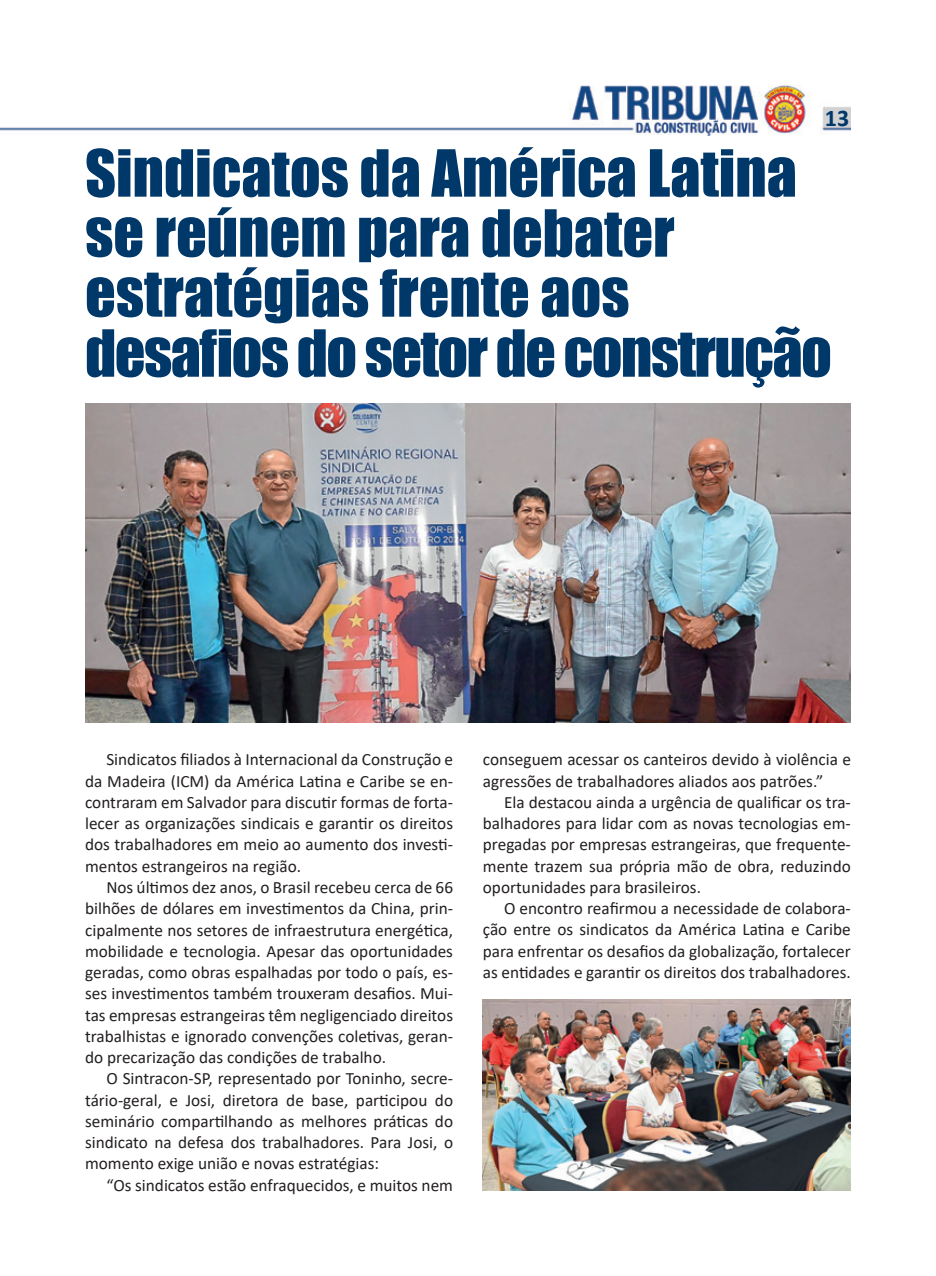
<style>
.page{position:relative;width:936px;height:1276px;background:#fff}
.page>*{position:absolute;margin:0;border:0;box-sizing:border-box;transform-origin:0 0}
.t1{font:60px/60px "Impact";color:#00386a}
.t2{font:700 24px "Calibri";color:#00386a}
.t3{font:17.25px/21.3px "Calibri";color:#231f20;text-align:justify}
</style>
<div class="page">
<img style="left:0;top:85px;width:850px;height:50px">
<img style="left:85px;top:404px;width:765px;height:319px">
<img style="left:483px;top:999px;width:367px;height:191px">
<h2 class="t2" style="left:824px;top:101px;width:26px">13</h2>
<h1 class="t1" style="left:85px;top:142px;width:748px">Sindicatos da América Latina se reúnem para debater estratégias frente aos desafios do setor de construção</h1>
<p class="t3" style="left:85px;top:748px;width:369px;text-indent:21px">Sindicatos filiados à Internacional da Construção e da Madeira (ICM) da América Latina e Caribe se en&shy;contraram em Salvador para discutir formas de forta&shy;lecer as organizações sindicais e garantir os direitos dos trabalhadores em meio ao aumento dos investi&shy;mentos estrangeiros na região.</p>
<p class="t3" style="left:85px;top:876px;width:369px;text-indent:21px">Nos últimos dez anos, o Brasil recebeu cerca de 66 bilhões de dólares em investimentos da China, prin&shy;cipalmente nos setores de infraestrutura energética, mobilidade e tecnologia. Apesar das oportunidades geradas, como obras espalhadas por todo o país, es&shy;ses investimentos também trouxeram desafios. Mui&shy;tas empresas estrangeiras têm negligenciado direitos trabalhistas e ignorado convenções coletivas, geran&shy;do precarização das condições de trabalho.</p>
<p class="t3" style="left:85px;top:1067px;width:369px;text-indent:21px">O Sintracon-SP, representado por Toninho, secre&shy;tário-geral, e Josi, diretora de base, participou do seminário compartilhando as melhores práticas do sindicato na defesa dos trabalhadores. Para Josi, o momento exige união e novas estratégias:</p>
<p class="t3" style="left:106px;top:1173px;width:348px">“Os sindicatos estão enfraquecidos, e muitos nem</p>
<p class="t3" style="left:483px;top:748px;width:369px">conseguem acessar os canteiros devido à violência e agressões de trabalhadores aliados aos patrões.”</p>
<p class="t3" style="left:483px;top:791px;width:369px;text-indent:21px">Ela destacou ainda a urgência de qualificar os tra&shy;balhadores para lidar com as novas tecnologias em&shy;pregadas por empresas estrangeiras, que frequente&shy;mente trazem sua própria mão de obra, reduzindo oportunidades para brasileiros.</p>
<p class="t3" style="left:483px;top:897px;width:369px;text-indent:21px">O encontro reafirmou a necessidade de colabora&shy;ção entre os sindicatos da América Latina e Caribe para enfrentar os desafios da globalização, fortalecer as entidades e garantir os direitos dos trabalhadores.</p>
</div>
